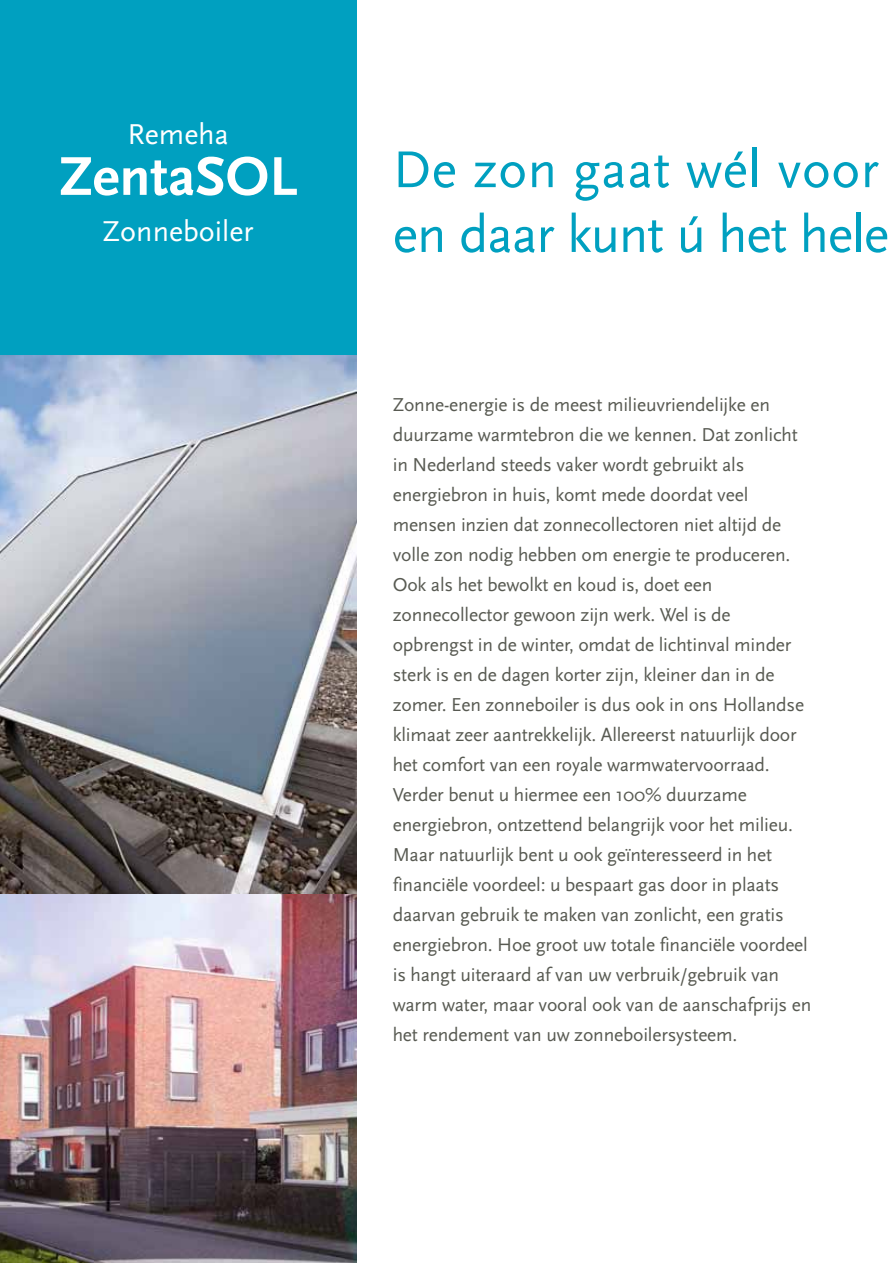
<style>
.page{position:relative;width:893px;height:1263px;background:#fff}
.page>*{position:absolute;margin:0;border:0;box-sizing:border-box;transform-origin:0 0}
.t1{font:700 57px "Scala Sans Pro";color:#fff}
.t2{font:54px/64.8px "Scala Sans Pro";letter-spacing:-.005em;color:#00a0c0}
.t3{font:30px "Scala Sans Pro";color:#fff}
.t4{font:19.5px/30px "Scala Sans Pro";letter-spacing:-.01em;color:#585a52}
</style>
<div class="page">
<div style="left:0;top:0;width:356px;height:355px;background:#00a0c0"></div>
<img style="left:0;top:893px;width:356px;height:370px">
<img style="left:0;top:355px;width:356px;height:538px">
<h3 class="t3" style="left:127px;top:116px;width:103px">Remeha</h3>
<h1 class="t1" style="left:59px;top:142px;width:240px">ZentaSOL</h1>
<h3 class="t3" style="left:102px;top:214px;width:153px">Zonneboiler</h3>
<h2 class="t2" style="left:393px;top:137px;width:498px">De zon gaat wél voor en daar kunt ú het hele</h2>
<p class="t4" style="left:393px;top:390px;width:420px">Zonne-energie is de meest milieuvriendelijke en duurzame warmtebron die we kennen. Dat zonlicht in Nederland steeds vaker wordt gebruikt als energiebron in huis, komt mede doordat veel mensen inzien dat zonnecollectoren niet altijd de volle zon nodig hebben om energie te produceren.<br>Ook als het bewolkt en koud is, doet een zonnecollector gewoon zijn werk. Wel is de opbrengst in de winter, omdat de lichtinval minder sterk is en de dagen korter zijn, kleiner dan in de zomer. Een zonneboiler is dus ook in ons Hollandse klimaat zeer aantrekkelijk. Allereerst natuurlijk door het comfort van een royale warmwatervoorraad.<br>Verder benut u hiermee een 100% duurzame energiebron, ontzettend belangrijk voor het milieu.<br>Maar natuurlijk bent u ook geïnteresseerd in het financiële voordeel: u bespaart gas door in plaats daarvan gebruik te maken van zonlicht, een gratis energiebron. Hoe groot uw totale financiële voordeel is hangt uiteraard af van uw verbruik/gebruik van warm water, maar vooral ook van de aanschafprijs en het rendement van uw zonneboilersysteem.</p>
</div>
